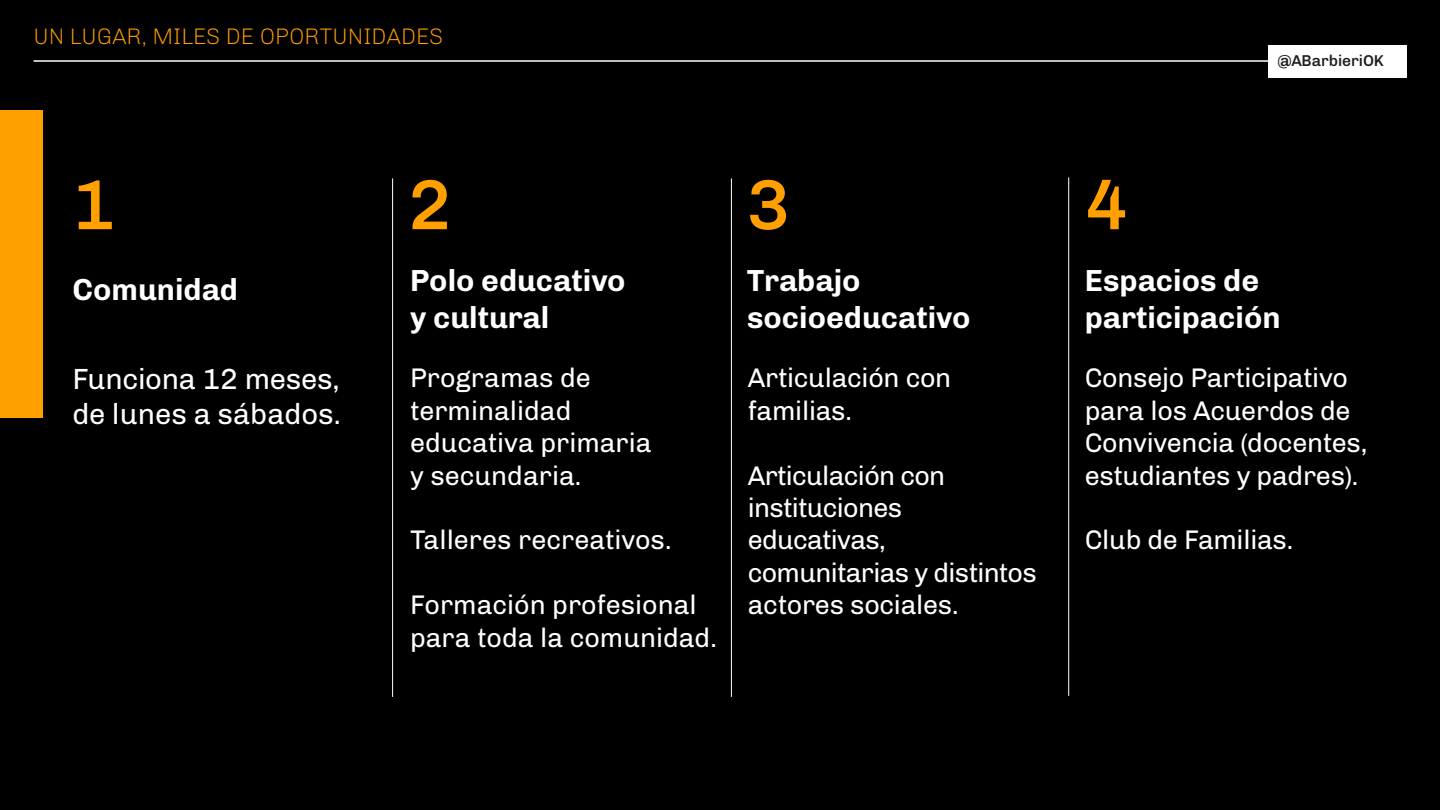
<style>
.page{position:relative;width:1440px;height:810px;background:#fff}
.page>*{position:absolute;margin:0;border:0;box-sizing:border-box;transform-origin:0 0}
.t1{font:500 70.88px "Chivo";color:#ff9f00}
.t2{font:700 30.53px/36.7px "Chivo";color:#fff}
.t3{font:29.25px/35.1px "Chivo";letter-spacing:-.01em;color:#fff}
.t4{font:27px/32.4px "Chivo";letter-spacing:-.01em;color:#fff}
.t5{font:100 22.5px "Chivo";letter-spacing:-.005em;color:#ff9f00}
.t6{font:500 15.75px "Chivo";color:#1d1d1b}
</style>
<div class="page">
<div style="left:0;top:39px;width:1440px;height:771px;background:#000"></div>
<div style="left:0;top:0;width:1440px;height:61px;background:#000"></div>
<hr style="left:34px;top:60px;width:1372px;height:2px;background:#fff">
<div style="left:1268px;top:45px;width:138px;height:32px;background:#fff"></div>
<hr style="left:392px;top:178px;width:1px;height:519px;background:#fff">
<hr style="left:731px;top:178px;width:1px;height:519px;background:#fff">
<div style="left:0;top:110px;width:43px;height:308px;background:#ff9f00"></div>
<hr style="left:1068px;top:177px;width:1px;height:519px;background:#fff">
<p class="t5" style="left:34px;top:20px;width:411px">UN LUGAR, MILES DE OPORTUNIDADES</p>
<h1 class="t1" style="left:72px;top:151px;width:45px">1</h1>
<h1 class="t1" style="left:408px;top:151px;width:45px">2</h1>
<h1 class="t1" style="left:747px;top:151px;width:45px">3</h1>
<h1 class="t1" style="left:1085px;top:151px;width:45px">4</h1>
<p class="t6" style="left:1277px;top:48px;width:108px">@ABarbieriOK</p>
<p class="t2" style="left:72px;top:270px;width:167px">Comunidad</p>
<p class="t3" style="left:72px;top:360px;width:270px">Funciona 12 meses, de lunes a sábados.</p>
<p class="t2" style="left:410px;top:261px;width:217px">Polo educativo y cultural</p>
<p class="t2" style="left:747px;top:261px;width:225px">Trabajo socioeducativo</p>
<p class="t2" style="left:1085px;top:261px;width:197px">Espacios de participación</p>
<p class="t4" style="left:748px;top:360px;width:205px">Articulación con familias.</p>
<p class="t4" style="left:410px;top:360px;width:243px">Programas de terminalidad educativa primaria y secundaria.</p>
<p class="t4" style="left:1085px;top:360px;width:284px">Consejo Participativo para los Acuerdos de<br>Convivencia (docentes, estudiantes y padres).</p>
<p class="t4" style="left:748px;top:457px;width:291px">Articulación con instituciones educativas, comunitarias y distintos actores sociales.</p>
<p class="t4" style="left:410px;top:522px;width:263px">Talleres recreativos.</p>
<p class="t4" style="left:1085px;top:522px;width:210px">Club de Familias.</p>
<p class="t4" style="left:410px;top:587px;width:308px">Formación profesional para toda la comunidad.</p>
</div>
